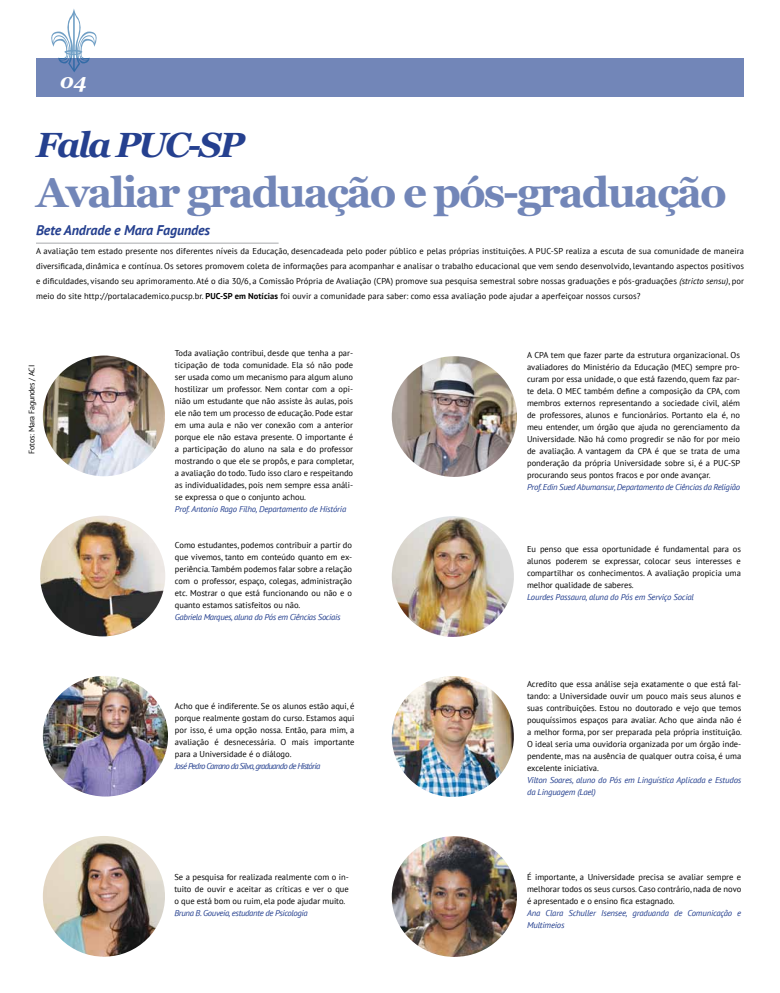
<style>
.page{position:relative;width:780px;height:993px;background:#fff}
.page>*{position:absolute;margin:0;border:0;box-sizing:border-box;transform-origin:0 0}
.t1{font:700 42px "Georgia";letter-spacing:-.05em;color:#7286b8}
.t2{font:italic 700 35px "Georgia";letter-spacing:-.065em;color:#25408f}
.t3{font:italic 700 20px "Georgia";color:#fff}
.t4{font:italic 700 14px "PT Sans";letter-spacing:-.01em;color:#25408f}
.t5{font:8.5px/12px "PT Sans";color:#000;text-align:justify}
.t6{font:italic 8.5px/12px "PT Sans";letter-spacing:-.02em;color:#25408f}
.t7{font:italic 8.5px "PT Sans";letter-spacing:-.04em;color:#25408f}
.t8{font:italic 8.5px "PT Sans";letter-spacing:-.08em;color:#25408f}
.t9{font:8px "PT Sans";letter-spacing:-.02em;color:#000}
.s1{font-style:italic}
.s2{font-weight:700}
</style>
<div class="page">
<div style="left:36px;top:58px;width:708px;height:38px;background:#7286b8"></div>
<svg style="left:51px;top:9px;width:46px;height:63px"></svg>
<hr style="left:36px;top:242px;width:242px;height:1px;background:#a7a9ac">
<img style="left:43px;top:355px;width:122px;height:121px">
<img style="left:43px;top:836px;width:122px;height:120px">
<img style="left:392px;top:356px;width:125px;height:121px">
<img style="left:392px;top:516px;width:122px;height:120px">
<img style="left:40px;top:515px;width:125px;height:121px">
<img style="left:392px;top:676px;width:122px;height:120px">
<img style="left:43px;top:676px;width:125px;height:120px">
<img style="left:392px;top:836px;width:125px;height:120px">
<h3 class="t3" style="left:60px;top:68px;width:28px">04</h3>
<h2 class="t2" style="left:36px;top:122px;width:209px">Fala PUC-SP</h2>
<h1 class="t1" style="left:36px;top:166px;width:692px">Avaliar graduação e pós-graduação</h1>
<p class="t5" style="left:36px;top:243px;width:709px;line-height:15px">A avaliação tem estado presente nos diferentes níveis da Educação, desencadeada pelo poder público e pelas próprias instituições. A PUC-SP realiza a escuta de sua comunidade de maneira diversificada, dinâmica e contínua. Os setores promovem coleta de informações para acompanhar e analisar o trabalho educacional que vem sendo desenvolvido, levantando aspectos positivos e dificuldades, visando seu aprimoramento. Até o dia 30/6, a Comissão Própria de Avaliação (CPA) promove sua pesquisa semestral sobre nossas graduações e pós-graduações <span class="s1">(stricto sensu)</span>, por meio do site http://portalacademico.pucsp.br. <span class="s2">PUC-SP em Notícias</span> foi ouvir a comunidade para saber: como essa avaliação pode ajudar a aperfeiçoar nossos cursos?</p>
<h3 class="t4" style="left:36px;top:221px;width:176px">Bete Andrade e Mara Fagundes</h3>
<p class="t9" style="left:26px;top:454px;width:90px;rotate:-90deg">Fotos: Mara Fagundes / ACI</p>
<p class="t5" style="left:175px;top:347px;width:180px">Toda avaliação contribui, desde que tenha a par&shy;ticipação de toda comunidade. Ela só não pode ser usada como um mecanismo para algum aluno hostilizar um professor. Nem contar com a opi&shy;nião um estudante que não assiste às aulas, pois ele não tem um processo de educação. Pode estar em uma aula e não ver conexão com a anterior porque ele não estava presente. O importante é a participação do aluno na sala e do professor mostrando o que ele se propôs, e para completar, a avaliação do todo. Tudo isso claro e respeitando as individualidades, pois nem sempre essa análi&shy;se expressa o que o conjunto achou.</p>
<p class="t6" style="left:175px;top:503px;width:173px">Prof. Antonio Rago Filho, Departamento de História</p>
<p class="t5" style="left:175px;top:539px;width:179px">Como estudantes, podemos contribuir a partir do que vivemos, tanto em conteúdo quanto em ex&shy;periência. Também podemos falar sobre a relação com o professor, espaço, colegas, administração etc. Mostrar o que está funcionando ou não e o quanto estamos satisfeitos ou não.</p>
<p class="t7" style="left:175px;top:611px;width:167px">Gabriela Marques, aluna do Pós em Ciências Sociais</p>
<p class="t5" style="left:175px;top:699px;width:181px">Acho que é indiferente. Se os alunos estão aqui, é porque realmente gostam do curso. Estamos aqui por isso, é uma opção nossa. Então, para mim, a avaliação é desnecessária. O mais importante para a Universidade é o diálogo.</p>
<p class="t8" style="left:175px;top:760px;width:147px">José Pedro Carrano da Silva, graduando de História</p>
<p class="t5" style="left:174px;top:870px;width:176px">Se a pesquisa for realizada realmente com o in&shy;tuito de ouvir e aceitar as críticas e ver o que o que está bom ou ruim, ela pode ajudar muito.</p>
<p class="t7" style="left:174px;top:907px;width:135px">Bruna B. Gouveia, estudante de Psicologia</p>
<p class="t5" style="left:527px;top:348px;width:215px">A CPA tem que fazer parte da estrutura organizacional. Os avaliadores do Ministério da Educação (MEC) sempre pro&shy;curam por essa unidade, o que está fazendo, quem faz par&shy;te dela. O MEC também define a composição da CPA, com membros externos representando a sociedade civil, além de professores, alunos e funcionários. Portanto ela é, no meu entender, um órgão que ajuda no gerenciamento da Universidade. Não há como progredir se não for por meio de avaliação. A vantagem da CPA é que se trata de uma ponderação da própria Universidade sobre si, é a PUC-SP procurando seus pontos fracos e por onde avançar.</p>
<p class="t6" style="left:527px;top:480px;width:214px">Prof. Edin Sued Abumansur, Departamento de Ciências da Religião</p>
<p class="t5" style="left:527px;top:542px;width:215px">Eu penso que essa oportunidade é fundamental para os alunos poderem se expressar, colocar seus interesses e compartilhar os conhecimentos. A avaliação propicia uma melhor qualidade de saberes.</p>
<p class="t6" style="left:527px;top:590px;width:168px">Lourdes Passaura, aluna do Pós em Serviço Social</p>
<p class="t5" style="left:527px;top:677px;width:216px">Acredito que essa análise seja exatamente o que está fal&shy;tando: a Universidade ouvir um pouco mais seus alunos e suas contribuições. Estou no doutorado e vejo que temos pouquíssimos espaços para avaliar. Acho que ainda não é a melhor forma, por ser preparada pela própria instituição.<br>O ideal seria uma ouvidoria organizada por um órgão inde&shy;pendente, mas na ausência de qualquer outra coisa, é uma excelente iniciativa.</p>
<p class="t6" style="left:527px;top:773px;width:216px">Vilton Soares, aluno do Pós em Linguística Aplicada e Estudos da Linguagem (Lael)</p>
<p class="t5" style="left:527px;top:870px;width:216px">É importante, a Universidade precisa se avaliar sempre e melhorar todos os seus cursos. Caso contrário, nada de novo é apresentado e o ensino fica estagnado.</p>
<p class="t6" style="left:527px;top:906px;width:216px">Ana Clara Schuller Isensee, graduanda de Comunicação e<br>Multimeios</p>
</div>
